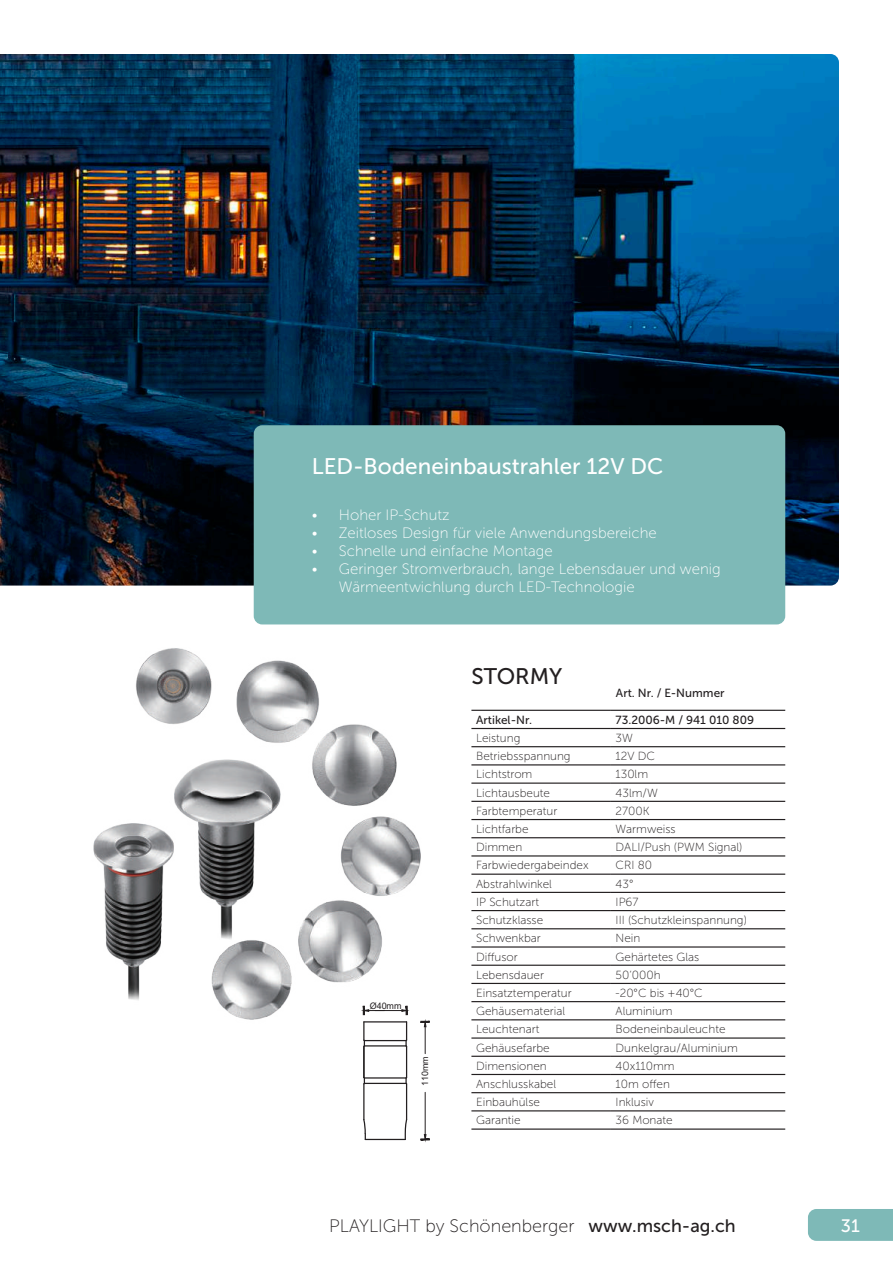
<style>
.page{position:relative;width:893px;height:1263px;background:#fff}
.page>*{position:absolute;margin:0;border:0;box-sizing:border-box;transform-origin:0 0}
.t1{font:22.5px "Museo Sans 500";color:#fff}
.t2{font:22.5px "Museo Sans 500";color:#231f20}
.t3{font:18px "Museo Sans 100";color:#231f20}
.t4{font:18px "Museo Sans 500";color:#fff}
.t5{font:15px/18px "Museo Sans 100";color:#fff}
.t6{font:11.7px "Museo Sans 100";color:#231f20}
.t7{font:11.7px "Museo Sans 500";color:#231f20}
.t8{font:9px "Arial";color:#231f20}
.s1{font-family:"Museo Sans 500"}
</style>
<div class="page">
<div style="left:808px;top:1209px;width:85px;height:32px;background:#7eb9b7"></div>
<img style="left:0;top:54px;width:839px;height:531px">
<hr style="left:471px;top:710px;width:140px;height:1px;background:#231f20">
<hr style="left:611px;top:710px;width:174px;height:1px;background:#231f20">
<hr style="left:471px;top:728px;width:140px;height:1px;background:#231f20">
<hr style="left:611px;top:728px;width:174px;height:1px;background:#231f20">
<hr style="left:471px;top:746px;width:140px;height:1px;background:#231f20">
<hr style="left:611px;top:746px;width:174px;height:1px;background:#231f20">
<hr style="left:471px;top:764px;width:140px;height:1px;background:#231f20">
<hr style="left:611px;top:764px;width:174px;height:1px;background:#231f20">
<hr style="left:471px;top:782px;width:140px;height:2px;background:#231f20">
<hr style="left:611px;top:782px;width:174px;height:2px;background:#231f20">
<hr style="left:471px;top:801px;width:140px;height:1px;background:#231f20">
<hr style="left:611px;top:801px;width:174px;height:1px;background:#231f20">
<hr style="left:471px;top:819px;width:140px;height:1px;background:#231f20">
<hr style="left:611px;top:819px;width:174px;height:1px;background:#231f20">
<hr style="left:471px;top:837px;width:140px;height:1px;background:#231f20">
<hr style="left:611px;top:837px;width:174px;height:1px;background:#231f20">
<hr style="left:471px;top:855px;width:140px;height:1px;background:#231f20">
<hr style="left:611px;top:855px;width:174px;height:1px;background:#231f20">
<hr style="left:471px;top:873px;width:140px;height:2px;background:#231f20">
<hr style="left:611px;top:873px;width:174px;height:2px;background:#231f20">
<hr style="left:471px;top:892px;width:140px;height:1px;background:#231f20">
<hr style="left:611px;top:892px;width:174px;height:1px;background:#231f20">
<hr style="left:471px;top:910px;width:140px;height:1px;background:#231f20">
<hr style="left:611px;top:910px;width:174px;height:1px;background:#231f20">
<hr style="left:471px;top:928px;width:140px;height:1px;background:#231f20">
<hr style="left:611px;top:928px;width:174px;height:1px;background:#231f20">
<hr style="left:471px;top:946px;width:140px;height:1px;background:#231f20">
<hr style="left:611px;top:946px;width:174px;height:1px;background:#231f20">
<hr style="left:471px;top:965px;width:140px;height:1px;background:#231f20">
<hr style="left:611px;top:965px;width:174px;height:1px;background:#231f20">
<hr style="left:471px;top:983px;width:140px;height:1px;background:#231f20">
<hr style="left:611px;top:983px;width:174px;height:1px;background:#231f20">
<hr style="left:471px;top:1001px;width:140px;height:1px;background:#231f20">
<hr style="left:611px;top:1001px;width:174px;height:1px;background:#231f20">
<hr style="left:471px;top:1019px;width:140px;height:1px;background:#231f20">
<hr style="left:611px;top:1019px;width:174px;height:1px;background:#231f20">
<hr style="left:471px;top:1037px;width:140px;height:2px;background:#231f20">
<hr style="left:611px;top:1037px;width:174px;height:2px;background:#231f20">
<hr style="left:471px;top:1056px;width:140px;height:1px;background:#231f20">
<hr style="left:611px;top:1056px;width:174px;height:1px;background:#231f20">
<hr style="left:471px;top:1074px;width:140px;height:1px;background:#231f20">
<hr style="left:611px;top:1074px;width:174px;height:1px;background:#231f20">
<hr style="left:471px;top:1092px;width:140px;height:1px;background:#231f20">
<hr style="left:611px;top:1092px;width:174px;height:1px;background:#231f20">
<hr style="left:471px;top:1110px;width:140px;height:1px;background:#231f20">
<hr style="left:611px;top:1110px;width:174px;height:1px;background:#231f20">
<hr style="left:471px;top:1128px;width:140px;height:2px;background:#231f20">
<hr style="left:611px;top:1128px;width:174px;height:2px;background:#231f20">
<div style="left:254px;top:425px;width:531px;height:199px;background:#7eb9b7;border-radius:9px"></div>
<img style="left:93px;top:648px;width:328px;height:375px">
<hr style="left:364px;top:1021px;width:43px;height:1px;background:#231f20">
<hr style="left:363px;top:1084px;width:1px;height:35px;background:#231f20">
<hr style="left:365px;top:1139px;width:40px;height:1px;background:#231f20">
<hr style="left:406px;top:1084px;width:1px;height:35px;background:#231f20">
<hr style="left:406px;top:1046px;width:1px;height:31px;background:#231f20">
<svg style="left:404px;top:1022px;width:4px;height:26px"></svg>
<svg style="left:404px;top:1076px;width:4px;height:10px"></svg>
<svg style="left:362px;top:1022px;width:4px;height:64px"></svg>
<hr style="left:364px;top:1040px;width:42px;height:1px;background:#231f20">
<hr style="left:364px;top:1045px;width:42px;height:1px;background:#231f20">
<hr style="left:364px;top:1077px;width:42px;height:1px;background:#231f20">
<hr style="left:364px;top:1083px;width:42px;height:1px;background:#231f20">
<svg style="left:404px;top:1118px;width:4px;height:23px"></svg>
<svg style="left:363px;top:1118px;width:3px;height:21px"></svg>
<svg style="left:363px;top:1005px;width:45px;height:10px"></svg>
<hr style="left:425px;top:1092px;width:1px;height:42px;background:#231f20">
<svg style="left:420px;top:1134px;width:10px;height:7px"></svg>
<svg style="left:420px;top:1020px;width:10px;height:34px"></svg>
<h1 class="t1" style="left:312px;top:454px;width:353px">LED-Bodeneinbaustrahler 12V DC</h1>
<p class="t5" style="left:312px;top:506px;width:139px">• Hoher IP-Schutz</p>
<p class="t5" style="left:312px;top:524px;width:346px">• Zeitloses Design für viele Anwendungsbereiche</p>
<p class="t5" style="left:312px;top:542px;width:243px">• Schnelle und einfache Montage</p>
<p class="t5" style="left:339px;top:560px;width:383px;text-indent:-27px">• Geringer Stromverbrauch, lange Lebensdauer und wenig<br>Wärmeentwichlung durch LED-Technologie</p>
<p class="t8" style="left:370px;top:1000px;width:33px">Ø40mm</p>
<p class="t8" style="left:419px;top:1086px;width:31px;rotate:-90deg">110mm</p>
<h1 class="t2" style="left:471px;top:664px;width:92px">STORMY</h1>
<p class="t7" style="left:616px;top:687px;width:110px">Art. Nr. / E-Nummer</p>
<p class="t7" style="left:476px;top:713px;width:57px">Artikel-Nr.</p>
<p class="t7" style="left:616px;top:713px;width:140px">73.2006-M / 941 010 809</p>
<p class="t6" style="left:476px;top:732px;width:46px">Leistung</p>
<p class="t6" style="left:616px;top:732px;width:19px">3W</p>
<p class="t6" style="left:476px;top:750px;width:96px">Betriebsspannung</p>
<p class="t6" style="left:616px;top:750px;width:41px">12V DC</p>
<p class="t6" style="left:476px;top:768px;width:58px">Lichtstrom</p>
<p class="t6" style="left:616px;top:768px;width:34px">130lm</p>
<p class="t6" style="left:476px;top:786px;width:75px">Lichtausbeute</p>
<p class="t6" style="left:616px;top:786px;width:44px">43lm/W</p>
<p class="t6" style="left:476px;top:805px;width:83px">Farbtemperatur</p>
<p class="t6" style="left:616px;top:805px;width:35px">2700K</p>
<p class="t6" style="left:476px;top:823px;width:54px">Lichtfarbe</p>
<p class="t6" style="left:616px;top:823px;width:62px">Warmweiss</p>
<p class="t6" style="left:476px;top:841px;width:48px">Dimmen</p>
<p class="t6" style="left:616px;top:841px;width:128px">DALI/Push (PWM Signal)</p>
<p class="t6" style="left:476px;top:859px;width:114px">Farbwiedergabeindex</p>
<p class="t6" style="left:616px;top:859px;width:38px">CRI 80</p>
<p class="t6" style="left:476px;top:877px;width:77px">Abstrahlwinkel</p>
<p class="t6" style="left:616px;top:877px;width:19px">43°</p>
<p class="t6" style="left:476px;top:896px;width:64px">IP Schutzart</p>
<p class="t6" style="left:616px;top:896px;width:24px">IP67</p>
<p class="t6" style="left:476px;top:914px;width:69px">Schutzklasse</p>
<p class="t6" style="left:616px;top:914px;width:133px">III (Schutzkleinspannung)</p>
<p class="t6" style="left:476px;top:932px;width:66px">Schwenkbar</p>
<p class="t6" style="left:616px;top:932px;width:26px">Nein</p>
<p class="t6" style="left:476px;top:950px;width:43px">Diffusor</p>
<p class="t6" style="left:616px;top:950px;width:85px">Gehärtetes Glas</p>
<p class="t6" style="left:476px;top:968px;width:69px">Lebensdauer</p>
<p class="t6" style="left:616px;top:968px;width:46px">50‘000h</p>
<p class="t6" style="left:476px;top:987px;width:97px">Einsatztemperatur</p>
<p class="t6" style="left:616px;top:987px;width:89px">-20°C bis +40°C</p>
<p class="t6" style="left:476px;top:1005px;width:90px">Gehäusematerial</p>
<p class="t6" style="left:616px;top:1005px;width:59px">Aluminium</p>
<p class="t6" style="left:476px;top:1023px;width:65px">Leuchtenart</p>
<p class="t6" style="left:616px;top:1023px;width:111px">Bodeneinbauleuchte</p>
<p class="t6" style="left:476px;top:1041px;width:75px">Gehäusefarbe</p>
<p class="t6" style="left:616px;top:1041px;width:124px">Dunkelgrau/Aluminium</p>
<p class="t6" style="left:476px;top:1059px;width:72px">Dimensionen</p>
<p class="t6" style="left:616px;top:1059px;width:61px">40x110mm</p>
<p class="t6" style="left:476px;top:1078px;width:81px">Anschlusskabel</p>
<p class="t6" style="left:616px;top:1078px;width:56px">10m offen</p>
<p class="t6" style="left:476px;top:1096px;width:65px">Einbauhülse</p>
<p class="t6" style="left:616px;top:1096px;width:40px">Inklusiv</p>
<p class="t6" style="left:476px;top:1114px;width:46px">Garantie</p>
<p class="t6" style="left:616px;top:1114px;width:59px">36 Monate</p>
<h2 class="t3" style="left:329px;top:1216px;width:408px">PLAYLIGHT by Schönenberger <span class="s1">www.msch-ag.ch</span></h2>
<h2 class="t4" style="left:841px;top:1215px;width:21px">31</h2>
</div>
